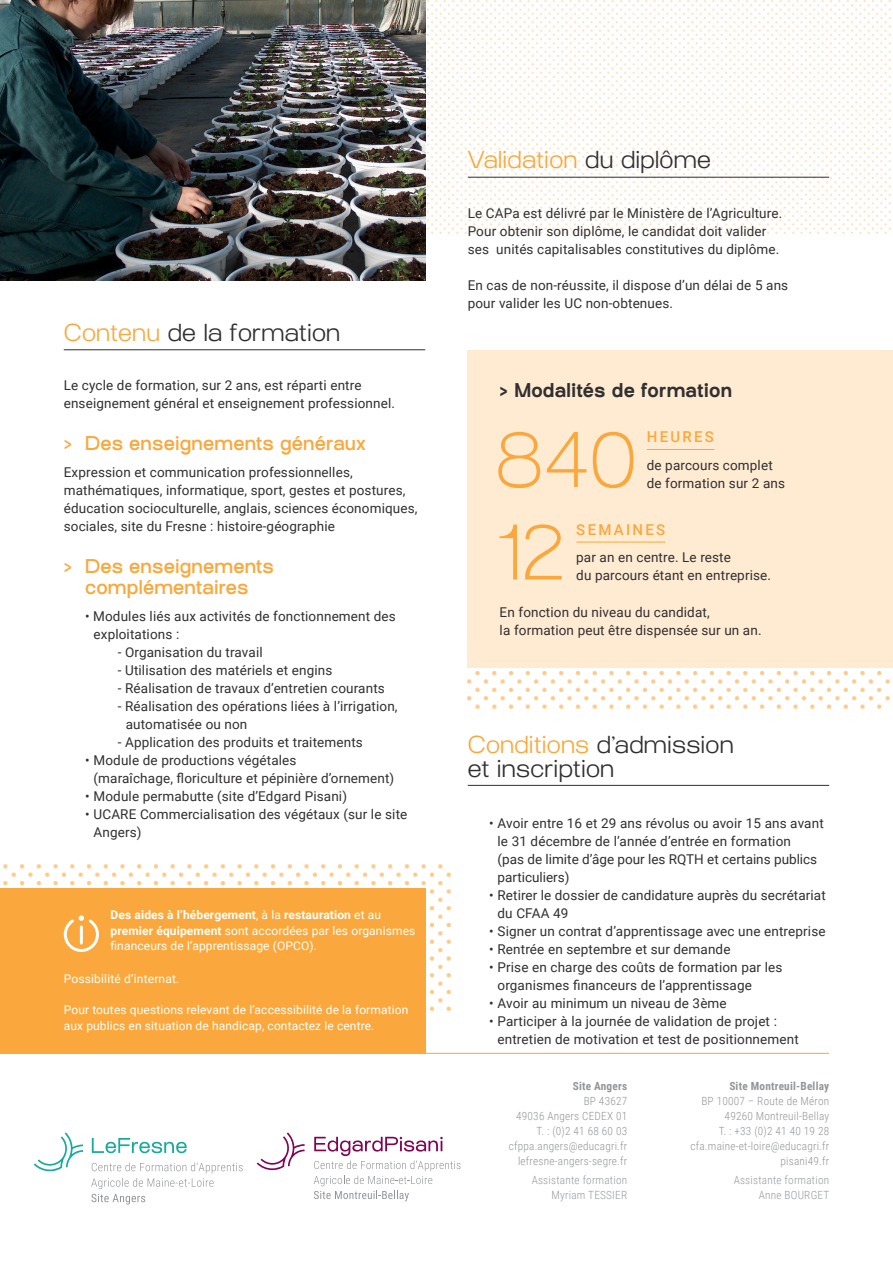
<style>
.page{position:relative;width:893px;height:1263px;background:#fff}
.page>*{position:absolute;margin:0;border:0;box-sizing:border-box;transform-origin:0 0}
.t1{font:200 78px "Osmose";color:#faa83d}
.t2{font:300 24px/24px "Osmose";letter-spacing:.01em;color:#312f30}
.t3{font:300 24px "Osmose";letter-spacing:.01em;color:#faa83d}
.t4{font:500 19.5px/21px "Osmose";letter-spacing:.01em;color:#faa83d;text-align:center}
.t5{font:700 19.5px "Osmose";letter-spacing:.01em;color:#312f30}
.t6{font:500 15px "Roboto";letter-spacing:.15em;color:#faa83d}
.t7{font:13.5px/18px "Roboto";letter-spacing:.01em;color:#312f30}
.t8{font:12px/15.8px "Roboto";letter-spacing:.01em;color:#fff}
.t9{font:300 11.25px "Roboto Condensed";letter-spacing:.02em;color:#939598}
.t10{font:300 11.25px "Roboto Condensed";letter-spacing:.02em;color:#989a9d}
.t11{font:700 11.25px "Roboto Condensed";letter-spacing:.02em;color:#939598}
.s1{color:#faa83d}
.s2{font-weight:700}
.s3{color:#312f30}
</style>
<div class="page">
<img style="left:468px;top:667px;width:425px;height:42px">
<img style="left:425px;top:0;width:466px;height:235px">
<hr style="left:64px;top:349px;width:361px;height:1px;background:#312f30">
<div style="left:468px;top:350px;width:425px;height:317px;background:#feebd2"></div>
<img style="left:0;top:0;width:425px;height:280px">
<hr style="left:468px;top:785px;width:361px;height:1px;background:#312f30">
<hr style="left:468px;top:177px;width:361px;height:1px;background:#312f30">
<hr style="left:647px;top:449px;width:67px;height:1px;background:#faa83d">
<hr style="left:576px;top:542px;width:89px;height:1px;background:#faa83d">
<svg style="left:425px;top:1046px;width:404px;height:8px"></svg>
<svg style="left:257px;top:1132px;width:48px;height:38px"></svg>
<svg style="left:314px;top:1137px;width:146px;height:64px"></svg>
<svg style="left:91px;top:1162px;width:152px;height:42px"></svg>
<svg style="left:92px;top:1138px;width:95px;height:15px"></svg>
<svg style="left:34px;top:1132px;width:49px;height:39px"></svg>
<img style="left:3px;top:864px;width:448px;height:147px">
<div style="left:0;top:888px;width:425px;height:166px;background:#faa83d"></div>
<svg style="left:63px;top:915px;width:36px;height:37px"></svg>
<p class="t2" style="left:64px;top:323px;width:278px"><span class="s1">Contenu</span> de la formation</p>
<p class="t7" style="left:64px;top:376px;width:333px">Le cycle de formation, sur 2 ans, est réparti entre enseignement général et enseignement professionnel.</p>
<p class="t4" style="left:64px;top:436px;width:304px">&gt; Des enseignements généraux</p>
<p class="t7" style="left:64px;top:463px;width:355px">Expression et communication professionnelles, mathématiques, informatique, sport, gestes et postures, éducation socioculturelle, anglais, sciences économiques, sociales, site du Fresne : histoire-géographie</p>
<p class="t4" style="left:64px;top:559px;width:212px">&gt; Des enseignements complémentaires</p>
<p class="t7" style="left:94px;top:607px;width:304px;text-indent:-9px">• Modules liés aux activités de fonctionnement des exploitations :</p>
<p class="t7" style="left:118px;top:643px;width:146px">- Organisation du travail</p>
<p class="t7" style="left:118px;top:661px;width:216px">- Utilisation des matériels et engins</p>
<p class="t7" style="left:118px;top:679px;width:269px">- Réalisation de travaux d’entretien courants</p>
<p class="t7" style="left:126px;top:697px;width:273px;text-indent:-8px">- Réalisation des opérations liées à l’irrigation, automatisée ou non</p>
<p class="t7" style="left:118px;top:733px;width:247px">- Application des produits et traitements</p>
<p class="t7" style="left:94px;top:751px;width:302px;text-indent:-9px">• Module de productions végétales<br>(maraîchage, floriculture et pépinière d’ornement)</p>
<p class="t7" style="left:85px;top:787px;width:264px">• Module permabutte (site d’Edgard Pisani)</p>
<p class="t7" style="left:94px;top:805px;width:315px;text-indent:-9px">• UCARE Commercialisation des végétaux (sur le site<br>Angers)</p>
<p class="t8" style="left:111px;top:906px;width:306px"><span class="s2">Des aides à l’hébergement</span>, à la <span class="s2">restauration</span> et au <span class="s2">premier équipement</span> sont accordées par les organismes financeurs de l’apprentissage (OPCO).</p>
<p class="t8" style="left:64px;top:970px;width:117px">Possibilité d’internat.</p>
<p class="t8" style="left:64px;top:1001px;width:346px">Pour toutes questions relevant de l’accessibilité de la formation aux publics en situation de handicap, contactez le centre.</p>
<p class="t3" style="left:468px;top:146px;width:244px">Validation <span class="s3">du diplôme</span></p>
<p class="t7" style="left:468px;top:204px;width:316px">Le CAPa est délivré par le Ministère de l’Agriculture.<br>Pour obtenir son diplôme, le candidat doit valider ses unités capitalisables constitutives du diplôme.</p>
<p class="t7" style="left:468px;top:276px;width:322px">En cas de non-réussite, il dispose d’un délai de 5 ans pour valider les UC non-obtenues.</p>
<p class="t5" style="left:500px;top:379px;width:234px">&gt; Modalités de formation</p>
<p class="t1" style="left:495px;top:415px;width:143px">840</p>
<p class="t6" style="left:647px;top:426px;width:69px">HEURES</p>
<p class="t1" style="left:495px;top:507px;width:72px">12</p>
<p class="t6" style="left:576px;top:519px;width:90px">SEMAINES</p>
<p class="t7" style="left:500px;top:603px;width:263px">En fonction du niveau du candidat,<br>la formation peut être dispensée sur un an.</p>
<p class="t7" style="left:647px;top:456px;width:140px">de parcours complet de formation sur 2 ans</p>
<p class="t7" style="left:576px;top:547px;width:196px">par an en centre. Le reste<br>du parcours étant en entreprise.</p>
<p class="t2" style="left:468px;top:735px;width:267px"><span class="s1">Conditions</span> d’admission et inscription</p>
<p class="t7" style="left:497px;top:813px;width:328px;text-indent:-9px">• Avoir entre 16 et 29 ans révolus ou avoir 15 ans avant le 31 décembre de l’année d’entrée en formation<br>(pas de limite d’âge pour les RQTH et certains publics particuliers)</p>
<p class="t7" style="left:497px;top:885px;width:330px;text-indent:-9px">• Retirer le dossier de candidature auprès du secrétariat du CFAA 49</p>
<p class="t7" style="left:489px;top:921px;width:338px">• Signer un contrat d’apprentissage avec une entreprise</p>
<p class="t7" style="left:489px;top:939px;width:243px">• Rentrée en septembre et sur demande</p>
<p class="t7" style="left:497px;top:957px;width:286px;text-indent:-9px">• Prise en charge des coûts de formation par les organismes financeurs de l’apprentissage</p>
<p class="t7" style="left:489px;top:993px;width:239px">• Avoir au minimum un niveau de 3ème</p>
<p class="t7" style="left:497px;top:1011px;width:303px;text-indent:-9px">• Participer à la journée de validation de projet : entretien de motivation et test de positionnement</p>
<p class="t11" style="left:573px;top:1078px;width:56px">Site Angers</p>
<p class="t9" style="left:584px;top:1093px;width:45px">BP 43627</p>
<p class="t9" style="left:516px;top:1108px;width:112px">49036 Angers CEDEX 01</p>
<p class="t9" style="left:537px;top:1123px;width:92px">T. : (0)2 41 68 60 03</p>
<p class="t9" style="left:509px;top:1138px;width:120px">cfppa.angers@educagri.fr</p>
<p class="t9" style="left:518px;top:1153px;width:111px">lefresne-angers-segre.fr</p>
<p class="t10" style="left:532px;top:1172px;width:97px">Assistante formation</p>
<p class="t10" style="left:552px;top:1187px;width:77px">Myriam TESSIER</p>
<p class="t11" style="left:729px;top:1078px;width:101px">Site Montreuil-Bellay</p>
<p class="t9" style="left:701px;top:1093px;width:129px">BP 10007 – Route de Méron</p>
<p class="t9" style="left:725px;top:1108px;width:106px">49260 Montreuil-Bellay</p>
<p class="t9" style="left:719px;top:1123px;width:112px">T. : +33 (0)2 41 40 19 28</p>
<p class="t9" style="left:690px;top:1138px;width:140px">cfa.maine-et-loire@educagri.fr</p>
<p class="t9" style="left:781px;top:1153px;width:50px">pisani49.fr</p>
<p class="t10" style="left:734px;top:1172px;width:97px">Assistante formation</p>
<p class="t10" style="left:759px;top:1187px;width:72px">Anne BOURGET</p>
</div>
